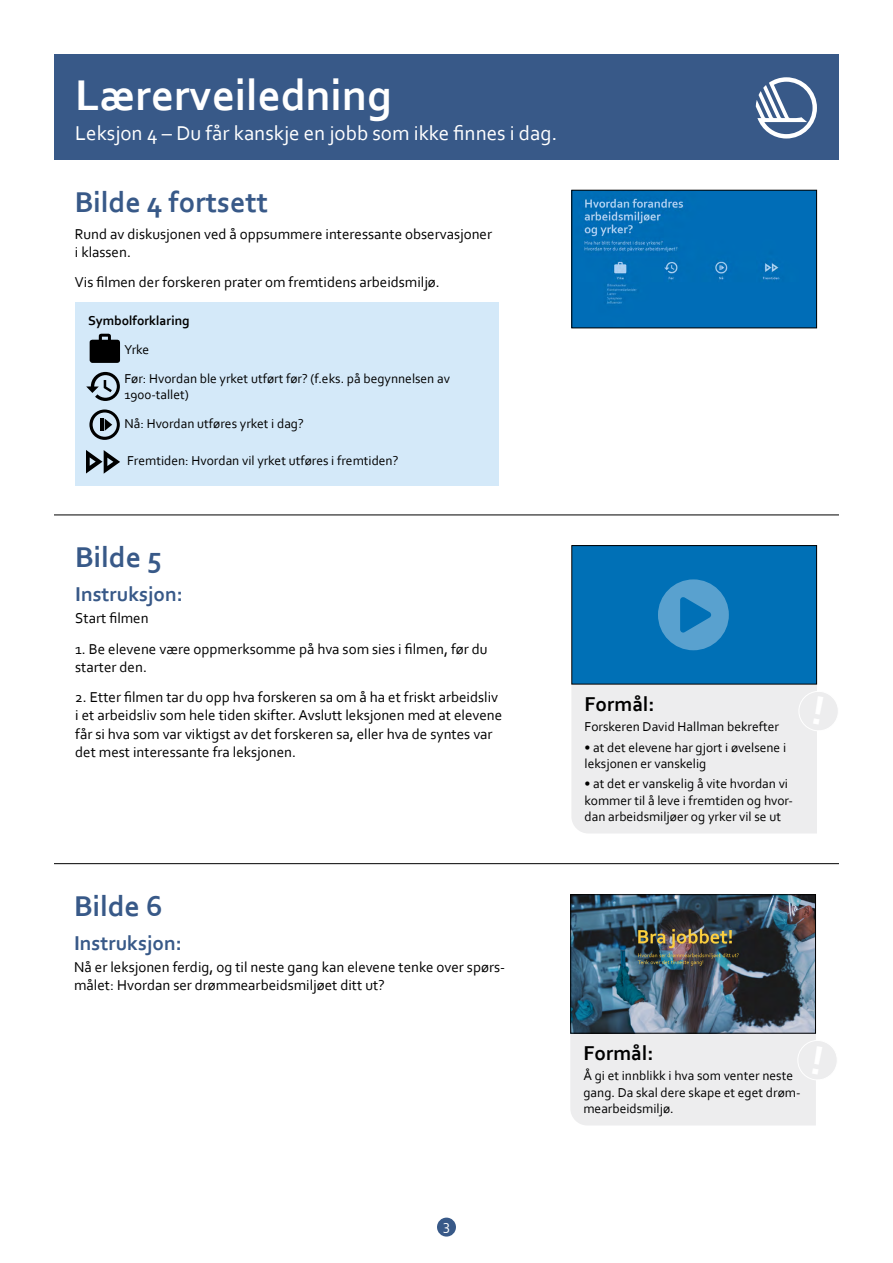
<style>
.page{position:relative;width:893px;height:1263px;background:#fff}
.page>*{position:absolute;margin:0;border:0;box-sizing:border-box;transform-origin:0 0}
.Lärarhandledning_H1{font:700 45px "Corbel";color:#fff}
.Bild_Rubrik_H2{font:700 30px "Corbel";color:#385988}
.Lektion_Rubrik_H1{font:21px "Corbel";color:#fff}
.Instruktion_Rubrik_H{font:700 21px "Corbel";color:#385988}
.Syfte_Rubrik_H4{font:700 21px "Corbel";color:#000}
.Brödtext_P{font:15px/18px "Corbel";color:#000}
.t1{font:15px "Corbel";color:#fff}
.Syfte_Brödtext_P{font:13.5px/16.2px "Corbel";color:#000}
.Blå_ruta_Brödtext_P{font:13.5px/16.2px "Corbel";color:#000}
.Blå_ruta_Rubrik_P{font:700 13.5px "Corbel";color:#000}
</style>
<div class="page">
<hr style="left:54px;top:514px;width:785px;height:1px;background:#000">
<svg style="left:571px;top:682px;width:267px;height:151px;background:#ededee"></svg>
<img style="left:573px;top:192px;width:242px;height:134px">
<div style="left:571px;top:190px;width:246px;height:138px;border:1px solid #000"></div>
<div style="left:75px;top:302px;width:424px;height:183px;background:#d4e9f9"></div>
<svg style="left:90px;top:334px;width:30px;height:29px"></svg>
<svg style="left:86px;top:372px;width:34px;height:29px"></svg>
<svg style="left:89px;top:409px;width:31px;height:31px"></svg>
<svg style="left:86px;top:450px;width:34px;height:24px"></svg>
<div style="left:572px;top:546px;width:245px;height:138px;background:#0070b6"></div>
<div style="left:571px;top:545px;width:246px;height:139px;border:1px solid #000"></div>
<svg style="left:658px;top:579px;width:71px;height:71px"></svg>
<hr style="left:54px;top:863px;width:785px;height:1px;background:#000">
<div style="left:570px;top:1033px;width:267px;height:92px;background:#ededee"></div>
<img style="left:572px;top:896px;width:242px;height:135px">
<div style="left:570px;top:894px;width:246px;height:139px;border:1px solid #000"></div>
<div style="left:437px;top:1217px;width:19px;height:19px;background:#385988;border-radius:50%"></div>
<div style="left:54px;top:54px;width:785px;height:106px;background:#385988"></div>
<svg style="left:756px;top:77px;width:61px;height:62px"></svg>
<h1 class="Lärarhandledning_H1" style="left:75px;top:67px;width:318px">Lærerveiledning</h1>
<h1 class="Lektion_Rubrik_H1" style="left:75px;top:120px;width:483px">Leksjon 4 – Du får kanskje en jobb som ikke finnes i dag.</h1>
<h2 class="Bild_Rubrik_H2" style="left:75px;top:184px;width:195px">Bilde 4 fortsett</h2>
<p class="Brödtext_P" style="left:75px;top:224px;width:419px">Rund av diskusjonen ved å oppsummere interessante observasjoner i klassen.</p>
<p class="Brödtext_P" style="left:75px;top:273px;width:366px">Vis filmen der forskeren prater om fremtidens arbeidsmiljø.</p>
<p class="Blå_ruta_Rubrik_P" style="left:88px;top:312px;width:103px">Symbolforklaring</p>
<p class="Blå_ruta_Brödtext_P" style="left:124px;top:341px;width:26px">Yrke</p>
<p class="Blå_ruta_Brödtext_P" style="left:124px;top:370px;width:327px">Før: Hvordan ble yrket utført før? (f.eks. på begynnelsen av<br>1900-tallet)</p>
<p class="Blå_ruta_Brödtext_P" style="left:124px;top:415px;width:181px">Nå: Hvordan utføres yrket i dag?</p>
<p class="Blå_ruta_Brödtext_P" style="left:127px;top:452px;width:273px">Fremtiden: Hvordan vil yrket utføres i fremtiden?</p>
<h2 class="Bild_Rubrik_H2" style="left:75px;top:538px;width:88px">Bilde 5</h2>
<h3 class="Instruktion_Rubrik_H" style="left:75px;top:581px;width:109px">Instruksjon:</h3>
<p class="Brödtext_P" style="left:75px;top:609px;width:75px">Start filmen</p>
<p class="Brödtext_P" style="left:75px;top:639px;width:414px">1. Be elevene være oppmerksomme på hva som sies i filmen, før du starter den.</p>
<p class="Brödtext_P" style="left:75px;top:688px;width:428px">2. Etter filmen tar du opp hva forskeren sa om å ha et friskt arbeidsliv i et arbeidsliv som hele tiden skifter. Avslutt leksjonen med at elevene får si hva som var viktigst av det forskeren sa, eller hva de syntes var det mest interessante fra leksjonen.</p>
<h4 class="Syfte_Rubrik_H4" style="left:584px;top:691px;width:72px">Formål:</h4>
<p class="Syfte_Brödtext_P" style="left:584px;top:718px;width:196px">Forskeren David Hallman bekrefter</p>
<p class="Syfte_Brödtext_P" style="left:584px;top:739px;width:203px">• at det elevene har gjort i øvelsene i leksjonen er vanskelig</p>
<p class="Syfte_Brödtext_P" style="left:584px;top:775px;width:210px">• at det er vanskelig å vite hvordan vi kommer til å leve i fremtiden og hvor&shy;dan arbeidsmiljøer og yrker vil se ut</p>
<h2 class="Bild_Rubrik_H2" style="left:74px;top:887px;width:90px">Bilde 6</h2>
<h3 class="Instruktion_Rubrik_H" style="left:74px;top:930px;width:109px">Instruksjon:</h3>
<p class="Brödtext_P" style="left:74px;top:958px;width:432px">Nå er leksjonen ferdig, og til neste gang kan elevene tenke over spørs&shy;målet: Hvordan ser drømmearbeidsmiljøet ditt ut?</p>
<p class="t1" style="left:443px;top:1215px;width:8px">3</p>
<h4 class="Syfte_Rubrik_H4" style="left:583px;top:1040px;width:72px">Formål:</h4>
<p class="Syfte_Brödtext_P" style="left:583px;top:1067px;width:219px">Å gi et innblikk i hva som venter neste gang. Da skal dere skape et eget drøm&shy;mearbeidsmiljø.</p>
</div>
